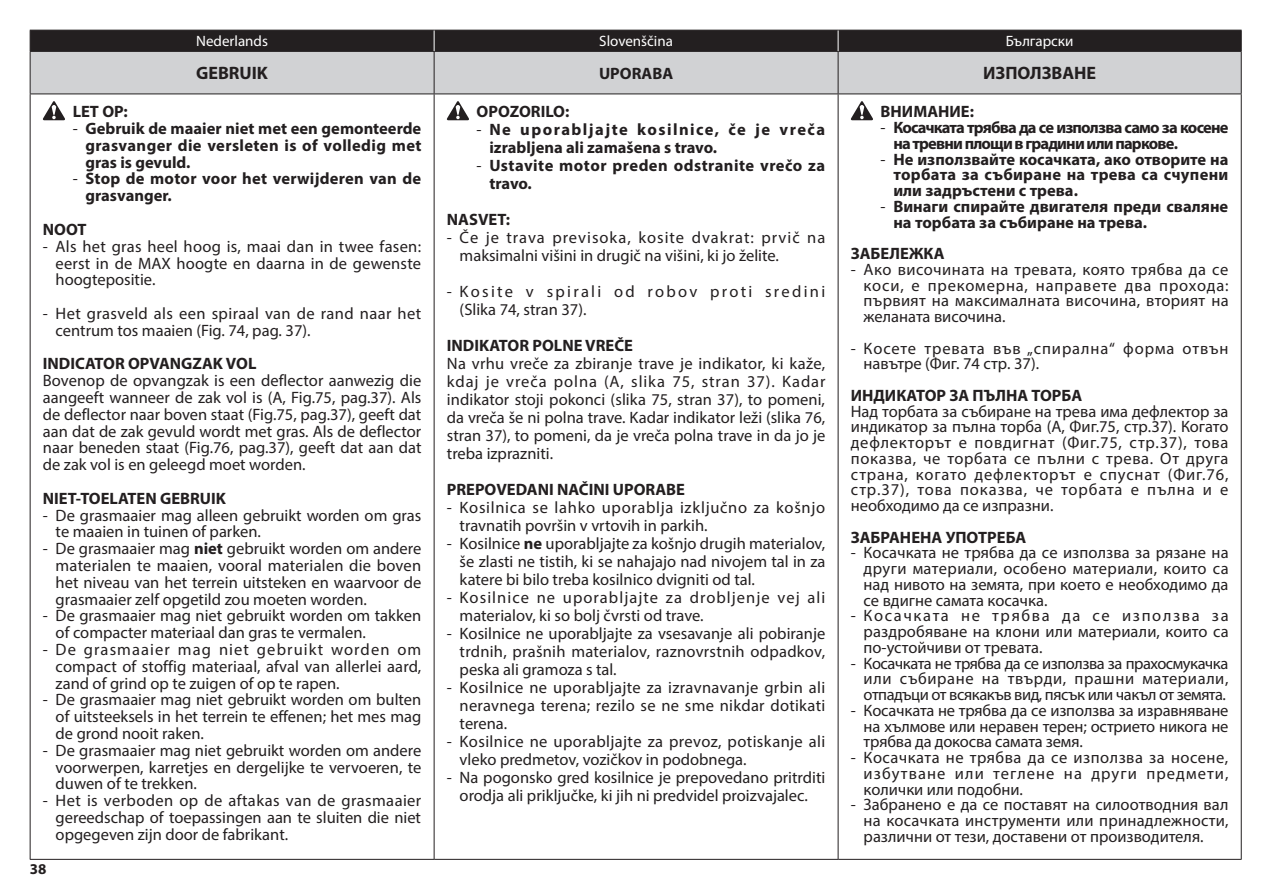
<style>
.page{position:relative;width:1263px;height:893px;background:#fff}
.page>*{position:absolute;margin:0;border:0;box-sizing:border-box;transform-origin:0 0}
.t1{font:700 18px "Myriad Pro";color:#231f20}
.t2{font:16.5px/15.8px "Myriad Pro";color:#231f20;text-align:justify}
.t3{font:700 16.5px/16.8px "Myriad Pro";color:#231f20;text-align:justify}
.t4{font:16.5px/16.8px "Myriad Pro";letter-spacing:.02em;color:#231f20}
.t5{font:16.5px/18px "Myriad Pro";letter-spacing:.04em;color:#231f20}
.t6{font:16.5px/18px "Myriad Pro";letter-spacing:.06em;color:#231f20}
.t7{font:700 16.5px/15.8px "Myriad Pro";letter-spacing:-.05em;color:#231f20}
.t8{font:700 16.5px/18px "Myriad Pro";letter-spacing:.08em;color:#231f20}
.t9{font:16.5px/15.8px "Myriad Pro";letter-spacing:.05em;color:#231f20}
.t10{font:16.5px/18px "Myriad Pro";letter-spacing:.14em;color:#231f20}
.t11{font:700 16.5px/18px "Myriad Pro";letter-spacing:.03em;color:#231f20}
.t12{font:15px "Myriad Pro";color:#fff}
.t13{font:700 15px "Myriad Pro";color:#231f20}
.s1{font-weight:400}
.s2{font-weight:700}
</style>
<div class="page">
<div style="left:31px;top:52px;width:1210px;height:42px;background:#d1d2d4"></div>
<hr style="left:30px;top:51px;width:404px;height:1px;background:#231f20">
<hr style="left:30px;top:52px;width:1px;height:42px;background:#231f20">
<hr style="left:434px;top:51px;width:404px;height:1px;background:#231f20">
<hr style="left:434px;top:52px;width:1px;height:42px;background:#231f20">
<hr style="left:838px;top:51px;width:403px;height:1px;background:#231f20">
<hr style="left:838px;top:52px;width:1px;height:42px;background:#231f20">
<hr style="left:1241px;top:52px;width:1px;height:42px;background:#231f20">
<hr style="left:30px;top:94px;width:404px;height:1px;background:#231f20">
<hr style="left:30px;top:94px;width:1px;height:765px;background:#231f20">
<hr style="left:434px;top:94px;width:404px;height:1px;background:#231f20">
<hr style="left:434px;top:94px;width:1px;height:765px;background:#231f20">
<hr style="left:838px;top:94px;width:403px;height:1px;background:#231f20">
<hr style="left:838px;top:94px;width:1px;height:765px;background:#231f20">
<hr style="left:1241px;top:94px;width:1px;height:765px;background:#231f20">
<hr style="left:30px;top:859px;width:404px;height:1px;background:#231f20">
<hr style="left:434px;top:859px;width:404px;height:1px;background:#231f20">
<hr style="left:838px;top:859px;width:403px;height:1px;background:#231f20">
<div style="left:30px;top:30px;width:1212px;height:21px;background:#231f20"></div>
<svg style="left:43px;top:101px;width:22px;height:19px"></svg>
<svg style="left:447px;top:101px;width:22px;height:19px"></svg>
<svg style="left:851px;top:101px;width:22px;height:19px"></svg>
<p class="t12" style="left:196px;top:32px;width:73px">Nederlands</p>
<p class="t12" style="left:599px;top:32px;width:75px">Slovenščina</p>
<p class="t12" style="left:1006px;top:32px;width:69px">Български</p>
<p class="t1" style="left:196px;top:62px;width:73px">GEBRUIK</p>
<p class="t3" style="left:599px;top:64px;width:76px">UPORABA</p>
<p class="t1" style="left:983px;top:62px;width:115px">ИЗПОЛЗВАНЕ</p>
<p class="t3" style="left:73px;top:103px;width:57px">LET OP:</p>
<p class="t3" style="left:85px;top:120px;width:338px;text-indent:-13px"><span class="s1">-</span> Gebruik de maaier niet met een gemonteerde grasvanger die versleten is of volledig met gras is gevuld.</p>
<p class="t3" style="left:85px;top:170px;width:337px;text-indent:-13px"><span class="s1">-</span> Stop de motor voor het verwijderen van de grasvanger.</p>
<p class="t3" style="left:43px;top:220px;width:45px">NOOT</p>
<p class="t2" style="left:56px;top:237px;width:367px;line-height:16.8px;text-indent:-13px">- Als het gras heel hoog is, maai dan in twee fasen: eerst in de MAX hoogte en daarna in de gewenste hoogtepositie.</p>
<p class="t4" style="left:56px;top:305px;width:367px;text-indent:-13px">- Het grasveld als een spiraal van de rand naar het centrum tos maaien (Fig. 74, pag. 37).</p>
<p class="t3" style="left:43px;top:355px;width:215px">INDICATOR OPVANGZAK VOL</p>
<p class="t2" style="left:43px;top:372px;width:380px;line-height:16.8px">Bovenop de opvangzak is een deflector aanwezig die aangeeft wanneer de zak vol is (A, Fig.75, pag.37). Als de deflector naar boven staat (Fig.75, pag.37), geeft dat aan dat de zak gevuld wordt met gras. Als de deflector naar beneden staat (Fig.76, pag.37), geeft dat aan dat de zak vol is en geleegd moet worden.</p>
<p class="t3" style="left:43px;top:489px;width:185px">NIET-TOELATEN GEBRUIK</p>
<p class="t2" style="left:56px;top:506px;width:367px;line-height:16.8px;text-indent:-13px">- De grasmaaier mag alleen gebruikt worden om gras te maaien in tuinen of parken.</p>
<p class="t2" style="left:56px;top:540px;width:367px;line-height:16.8px;text-indent:-13px">- De grasmaaier mag <span class="s2">niet</span> gebruikt worden om andere materialen te maaien, vooral materialen die boven het niveau van het terrein uitsteken en waarvoor de grasmaaier zelf opgetild zou moeten worden.</p>
<p class="t2" style="left:56px;top:607px;width:367px;line-height:16.8px;text-indent:-13px">- De grasmaaier mag niet gebruikt worden om takken of compacter materiaal dan gras te vermalen.</p>
<p class="t2" style="left:56px;top:641px;width:367px;line-height:16.8px;text-indent:-13px">- De grasmaaier mag niet gebruikt worden om compact of stoffig materiaal, afval van allerlei aard, zand of grind op te zuigen of op te rapen.</p>
<p class="t2" style="left:56px;top:691px;width:367px;line-height:16.8px;text-indent:-13px">- De grasmaaier mag niet gebruikt worden om bulten of uitsteeksels in het terrein te effenen; het mes mag de grond nooit raken.</p>
<p class="t2" style="left:56px;top:741px;width:367px;line-height:16.8px;text-indent:-13px">- De grasmaaier mag niet gebruikt worden om andere voorwerpen, karretjes en dergelijke te vervoeren, te duwen of te trekken.</p>
<p class="t2" style="left:56px;top:792px;width:367px;line-height:16.8px;text-indent:-13px">- Het is verboden op de aftakas van de grasmaaier gereedschap of toepassingen aan te sluiten die niet opgegeven zijn door de fabrikant.</p>
<p class="t13" style="left:30px;top:860px;width:18px">38</p>
<p class="t3" style="left:477px;top:103px;width:94px">OPOZORILO:</p>
<p class="t8" style="left:489px;top:120px;width:337px;text-indent:-13px"><span class="s1">-</span> Ne uporabljajte kosilnice, če je vreča izrabljena ali zamašena s travo.</p>
<p class="t11" style="left:489px;top:156px;width:337px;text-indent:-13px"><span class="s1">-</span> Ustavite motor preden odstranite vrečo za travo.</p>
<p class="t3" style="left:447px;top:211px;width:65px">NASVET:</p>
<p class="t2" style="left:460px;top:228px;width:367px;line-height:18px;text-indent:-13px">- Če je trava previsoka, kosite dvakrat: prvič na maksimalni višini in drugič na višini, ki jo želite.</p>
<p class="t10" style="left:460px;top:282px;width:367px;text-indent:-13px">- Kosite v spirali od robov proti sredini (Slika 74, stran 37).</p>
<p class="t3" style="left:447px;top:337px;width:188px">INDIKATOR POLNE VREČE</p>
<p class="t2" style="left:447px;top:354px;width:380px;line-height:18px">Na vrhu vreče za zbiranje trave je indikator, ki kaže, kdaj je vreča polna (A, slika 75, stran 37). Kadar indikator stoji pokonci (slika 75, stran 37), to pomeni, da vreča še ni polna trave. Kadar indikator leži (slika 76, stran 37), to pomeni, da je vreča polna trave in da jo je treba izprazniti.</p>
<p class="t3" style="left:447px;top:481px;width:240px">PREPOVEDANI NAČINI UPORABE</p>
<p class="t5" style="left:460px;top:498px;width:367px;text-indent:-13px">- Kosilnica se lahko uporablja izključno za košnjo travnatih površin v vrtovih in parkih.</p>
<p class="t2" style="left:460px;top:534px;width:367px;line-height:18px;text-indent:-13px">- Kosilnice <span class="s2">ne</span> uporabljajte za košnjo drugih materialov, še zlasti ne tistih, ki se nahajajo nad nivojem tal in za katere bi bilo treba kosilnico dvigniti od tal.</p>
<p class="t6" style="left:460px;top:588px;width:367px;text-indent:-13px">- Kosilnice ne uporabljajte za drobljenje vej ali materialov, ki so bolj čvrsti od trave.</p>
<p class="t2" style="left:460px;top:624px;width:367px;line-height:18px;text-indent:-13px">- Kosilnice ne uporabljajte za vsesavanje ali pobiranje trdnih, prašnih materialov, raznovrstnih odpadkov, peska ali gramoza s tal.</p>
<p class="t2" style="left:460px;top:678px;width:367px;line-height:18px;text-indent:-13px">- Kosilnice ne uporabljajte za izravnavanje grbin ali neravnega terena; rezilo se ne sme nikdar dotikati terena.</p>
<p class="t4" style="left:460px;top:732px;width:367px;line-height:18px;text-indent:-13px">- Kosilnice ne uporabljajte za prevoz, potiskanje ali vleko predmetov, vozičkov in podobnega.</p>
<p class="t2" style="left:447px;top:768px;width:380px;line-height:18px;text-align:center">- Na pogonsko gred kosilnice je prepovedano pritrditi orodja ali priključke, ki jih ni predvidel proizvajalec.</p>
<p class="t3" style="left:881px;top:103px;width:95px">ВНИМАНИЕ:</p>
<p class="t7" style="left:893px;top:119px;width:337px;text-indent:-13px"><span class="s1">-</span> Косачката трябва да се използва само за косене на тревни площи в градини или паркове.</p>
<p class="t3" style="left:893px;top:151px;width:337px;line-height:15.8px;text-indent:-13px"><span class="s1">-</span> Не използвайте косачката, ако отворите на торбата за събиране на трева са счупени или задръстени с трева.</p>
<p class="t3" style="left:893px;top:198px;width:336px;line-height:15.8px;text-indent:-13px"><span class="s1">-</span> Винаги спирайте двигателя преди сваляне на торбата за събиране на трева.</p>
<p class="t3" style="left:851px;top:245px;width:95px">ЗАБЕЛЕЖКА</p>
<p class="t2" style="left:864px;top:261px;width:367px;text-indent:-13px">- Ако височината на тревата, която трябва да се коси, е прекомерна, направете два прохода: първият на максималната височина, вторият на желаната височина.</p>
<p class="t9" style="left:864px;top:340px;width:366px;text-indent:-13px">- Косете тревата във „спирална“ форма отвън навътре (Фиг. 74 стр. 37).</p>
<p class="t3" style="left:851px;top:386px;width:233px">ИНДИКАТОР ЗА ПЪЛНА ТОРБА</p>
<p class="t2" style="left:851px;top:403px;width:379px">Над торбата за събиране на трева има дефлектор за индикатор за пълна торба (A, Фиг.75, стр.37). Когато дефлекторът е повдигнат (Фиг.75, стр.37), това показва, че торбата се пълни с трева. От друга страна, когато дефлекторът е спуснат (Фиг.76, стр.37), това показва, че торбата е пълна и е необходимо да се изпразни.</p>
<p class="t3" style="left:851px;top:528px;width:177px">ЗАБРАНЕНА УПОТРЕБА</p>
<p class="t2" style="left:864px;top:545px;width:366px;text-indent:-13px">- Косачката не трябва да се използва за рязане на други материали, особено материали, които са над нивото на земята, при което е необходимо да се вдигне самата косачка.</p>
<p class="t2" style="left:864px;top:608px;width:367px;text-indent:-13px">- Косачката не трябва да се използва за раздробяване на клони или материали, които са по-устойчиви от тревата.</p>
<p class="t2" style="left:864px;top:655px;width:366px;text-indent:-13px">- Косачката не трябва да се използва за прахосмукачка или събиране на твърди, прашни материали, отпадъци от всякакъв вид, пясък или чакъл от земята.</p>
<p class="t2" style="left:864px;top:702px;width:366px;text-indent:-13px">- Косачката не трябва да се използва за изравняване на хълмове или неравен терен; острието никога не трябва да докосва самата земя.</p>
<p class="t2" style="left:864px;top:749px;width:366px;text-indent:-13px">- Косачката не трябва да се използва за носене, избутване или теглене на други предмети, колички или подобни.</p>
<p class="t2" style="left:864px;top:797px;width:366px;text-indent:-13px">- Забранено е да се поставят на силоотводния вал на косачката инструменти или принадлежности, различни от тези, доставени от производителя.</p>
</div>
